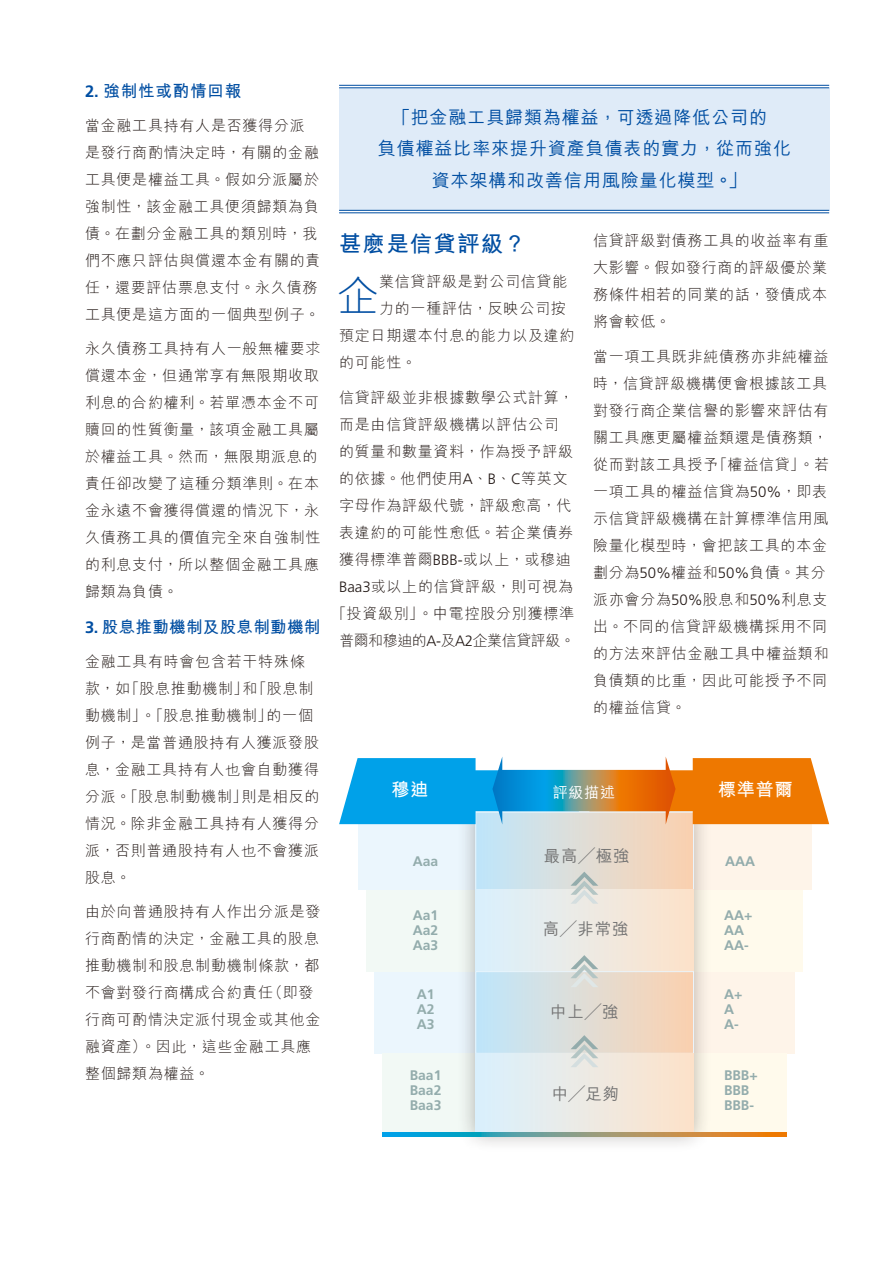
<style>
.page{position:relative;width:893px;height:1263px;background:#fff}
.page>*{position:absolute;margin:0;border:0;box-sizing:border-box;transform-origin:0 0}
.t1{font:300 41.4px "M Hei HK";color:#004ea2}
.t2{font:700 22.5px "M Hei HK";letter-spacing:.05em;color:#004ea2}
.t3{font:500 18px/31.7px "M Hei HK";letter-spacing:.05em;color:#004ea2;text-align:center}
.t4{font:700 18px "M Hei HK";letter-spacing:.05em;color:#fff}
.t5{font:500 16.5px "M Hei HK";letter-spacing:.05em;color:#727272}
.t6{font:700 16.5px "M Hei HK";letter-spacing:.02em;color:#004ea2}
.t7{font:700 16.5px "M Hei HK";letter-spacing:.05em;color:#004ea2}
.t8{font:300 15px/27px "M Hei HK";letter-spacing:.05em;color:#231916}
.t9{font:500 15px "M Hei HK";color:#fff}
.t10{font:700 13.8px/15.3px "Frutiger LT Std";color:#93acac;text-align:justify}
.s1{font-family:"Frutiger LT Std"}
</style>
<div class="page">
<div style="left:339px;top:88px;width:490px;height:123px;background:#dfebf8"></div>
<hr style="left:339px;top:85px;width:490px;height:1px;background:#004ea2">
<hr style="left:339px;top:88px;width:490px;height:1px;background:#004ea2">
<hr style="left:339px;top:210px;width:490px;height:1px;background:#004ea2">
<hr style="left:339px;top:213px;width:490px;height:1px;background:#004ea2">
<div style="left:358px;top:823px;width:118px;height:67px;background:#ebf6fd"></div>
<div style="left:694px;top:823px;width:118px;height:67px;background:#fef4e9"></div>
<div style="left:374px;top:972px;width:102px;height:81px;background:#ebf6fd"></div>
<div style="left:694px;top:972px;width:101px;height:81px;background:#fef4e9"></div>
<div style="left:366px;top:890px;width:110px;height:81px;background:#f2f9f5"></div>
<div style="left:694px;top:890px;width:109px;height:81px;background:#fffaec"></div>
<div style="left:382px;top:1053px;width:94px;height:82px;background:#f2f9f5"></div>
<div style="left:694px;top:1053px;width:93px;height:82px;background:#fffaec"></div>
<div style="left:457px;top:792px;width:254px;height:361px;background:#231916;opacity:.34"></div>
<div style="left:476px;top:812px;width:217px;height:78px;background:linear-gradient(to right,#c0e7fc,#fdd2af)"></div>
<div style="left:476px;top:812px;width:218px;height:78px;border:1px solid #ebf6fd"></div>
<div style="left:476px;top:889px;width:217px;height:82px;background:linear-gradient(to right,#daf1fe,#fee3ca)"></div>
<div style="left:476px;top:972px;width:217px;height:81px;background:linear-gradient(to right,#c0e7fc,#fdd2af)"></div>
<div style="left:476px;top:971px;width:218px;height:82px;border:1px solid #ebf6fd"></div>
<div style="left:476px;top:1053px;width:217px;height:82px;background:linear-gradient(to right,#daf1fe,#fee3ca)"></div>
<svg style="left:382px;top:1132px;width:404px;height:4px"></svg>
<svg style="left:339px;top:757px;width:490px;height:67px"></svg>
<svg style="left:570px;top:872px;width:28px;height:32px"></svg>
<svg style="left:570px;top:955px;width:28px;height:32px"></svg>
<svg style="left:570px;top:1035px;width:28px;height:32px"></svg>
<p class="t7" style="left:85px;top:79px;width:158px"><span class="s1">2.</span> 強制性或酌情回報</p>
<p class="t8" style="left:85px;top:111px;width:237px">當金融工具持有人是否獲得分派是發行商酌情決定時，有關的金融工具便是權益工具。假如分派屬於強制性，該金融工具便須歸類為負債。在劃分金融工具的類別時，我們不應只評估與償還本金有關的責任，還要評估票息支付。永久債務工具便是這方面的一個典型例子。</p>
<p class="t8" style="left:85px;top:335px;width:237px">永久債務工具持有人一般無權要求償還本金，但通常享有無限期收取利息的合約權利。若單憑本金不可贖回的性質衡量，該項金融工具屬於權益工具。然而，無限期派息的責任卻改變了這種分類準則。在本金永遠不會獲得償還的情況下，永久債務工具的價值完全來自強制性的利息支付，所以整個金融工具應歸類為負債。</p>
<p class="t6" style="left:85px;top:615px;width:237px"><span class="s1">3.</span> 股息推動機制及股息制動機制</p>
<p class="t8" style="left:85px;top:647px;width:236px">金融工具有時會包含若干特殊條款，如「股息推動機制」和「股息制動機制」。「股息推動機制」的一個例子，是當普通股持有人獲派發股息，金融工具持有人也會自動獲得分派。「股息制動機制」則是相反的情況。除非金融工具持有人獲得分派，否則普通股持有人也不會獲派股息。</p>
<p class="t8" style="left:85px;top:898px;width:237px">由於向普通股持有人作出分派是發行商酌情的決定，金融工具的股息推動機制和股息制動機制條款，都不會對發行商構成合約責任（即發行商可酌情決定派付現金或其他金融資產）。因此，這些金融工具應整個歸類為權益。</p>
<p class="t3" style="left:378px;top:100px;width:415px">「把金融工具歸類為權益，可透過降低公司的<br>負債權益比率來提升資產負債表的實力，從而強化資本架構和改善信用風險量化模型。」</p>
<h2 class="t2" style="left:339px;top:227px;width:188px">甚麽是信貸評級？</h2>
<h1 class="t1" style="left:338px;top:266px;width:43px">企</h1>
<p class="t8" style="left:379px;top:267px;width:190px">業信貸評級是對公司信貸能</p>
<p class="t8" style="left:379px;top:294px;width:188px">力的一種評估，反映公司按</p>
<p class="t8" style="left:339px;top:321px;width:237px">預定日期還本付息的能力以及違約</p>
<p class="t8" style="left:339px;top:348px;width:79px">的可能性。</p>
<p class="t8" style="left:332px;top:383px;width:245px;text-align:center">信貸評級並非根據數學公式計算，而是由信貸評級機構以評估公司<br>的質量和數量資料，作為授予評級的依據。他們使用<span class="s1">A</span>、<span class="s1">B</span>、<span class="s1">C</span>等英文字母作為評級代號，評級愈高，代表違約的可能性愈低。若企業債券獲得標準普爾<span class="s1">BBB-</span>或以上，或穆迪<br><span class="s1">Baa3</span>或以上的信貸評級，則可視為「投資級別」。中電控股分別獲標準普爾和穆迪的<span class="s1">A-</span>及<span class="s1">A2</span>企業信貸評級。</p>
<p class="t8" style="left:593px;top:227px;width:237px;text-align:justify">信貸評級對債務工具的收益率有重大影響。假如發行商的評級優於業務條件相若的同業的話，發債成本將會較低。</p>
<p class="t8" style="left:593px;top:342px;width:238px">當一項工具既非純債務亦非純權益時，信貸評級機構便會根據該工具對發行商企業信譽的影響來評估有關工具應更屬權益類還是債務類，從而對該工具授予「權益信貸」。若一項工具的權益信貸為<span class="s1">50%</span>，即表示信貸評級機構在計算標準信用風險量化模型時，會把該工具的本金劃分為<span class="s1">50%</span>權益和<span class="s1">50%</span>負債。其分派亦會分為<span class="s1">50%</span>股息和<span class="s1">50%</span>利息支出。不同的信貸評級機構採用不同的方法來評估金融工具中權益類和負債類的比重，因此可能授予不同的權益信貸。</p>
<p class="t4" style="left:391px;top:777px;width:38px">穆迪</p>
<p class="t9" style="left:553px;top:781px;width:64px">評級描述</p>
<p class="t4" style="left:718px;top:777px;width:76px">標準普爾</p>
<p class="t10" style="left:413px;top:853px;width:27px">Aaa</p>
<p class="t10" style="left:413px;top:907px;width:27px">Aa1<br>Aa2<br>Aa3</p>
<p class="t10" style="left:417px;top:986px;width:19px">A1<br>A2<br>A3</p>
<p class="t10" style="left:410px;top:1067px;width:33px">Baa1<br>Baa2<br>Baa3</p>
<p class="t5" style="left:544px;top:843px;width:87px">最高╱極強</p>
<p class="t5" style="left:543px;top:917px;width:87px">高╱非常強</p>
<p class="t5" style="left:550px;top:999px;width:70px">中上╱強</p>
<p class="t5" style="left:552px;top:1081px;width:69px">中╱足夠</p>
<p class="t10" style="left:725px;top:853px;width:32px">AAA</p>
<p class="t10" style="left:724px;top:907px;width:30px;text-align:left">AA+<br>AA<br>AA-</p>
<p class="t10" style="left:724px;top:986px;width:20px;text-align:left">A+<br>A<br>A-</p>
<p class="t10" style="left:724px;top:1067px;width:35px;text-align:left">BBB+<br>BBB<br>BBB-</p>
</div>
